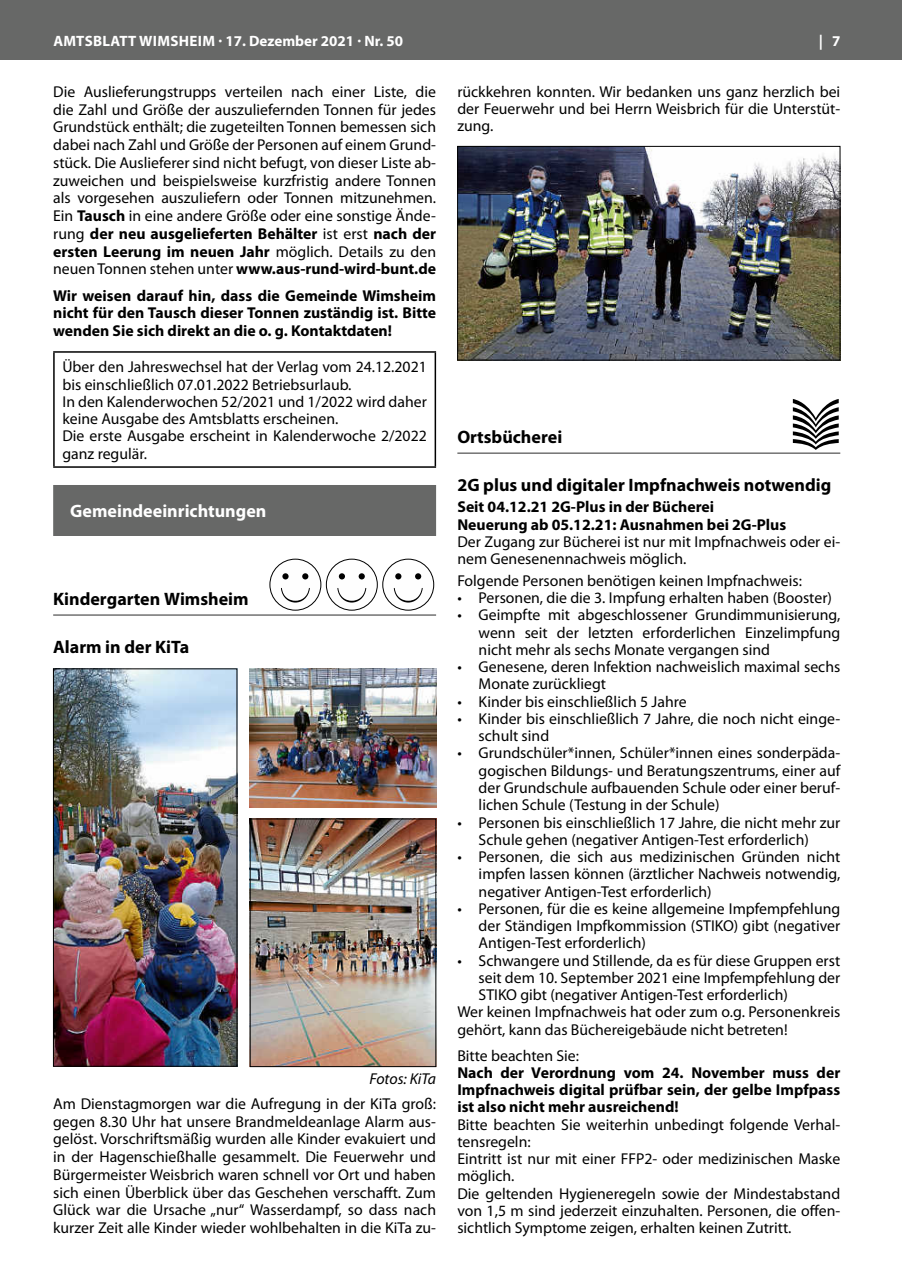
<style>
.page{position:relative;width:902px;height:1280px;background:#fff}
.page>*{position:absolute;margin:0;border:0;box-sizing:border-box;transform-origin:0 0}
.t1{font:700 18px "Myriad Pro";color:#000}
.t2{font:700 18px "Myriad Pro";color:#fff}
.t3{font:15.75px/17.2px "Myriad Pro";color:#000;text-align:justify}
.t4{font:700 15.75px/17.2px "Myriad Pro";color:#000;text-align:justify}
.t5{font:italic 15.75px "Myriad Pro";color:#000}
.t6{font:700 15px "Myriad Pro";letter-spacing:.005em;color:#fff}
.s1{font-weight:700}
</style>
<div class="page">
<div style="left:0;top:0;width:901px;height:60px;background:#676867"></div>
<div style="left:53px;top:485px;width:383px;height:51px;background:#676867"></div>
<hr style="left:53px;top:351px;width:383px;height:2px;background:#000">
<hr style="left:53px;top:353px;width:2px;height:113px;background:#000">
<hr style="left:434px;top:353px;width:2px;height:113px;background:#000">
<hr style="left:53px;top:466px;width:383px;height:2px;background:#000">
<hr style="left:53px;top:614px;width:383px;height:2px;background:#727272">
<div style="left:269px;top:559px;width:52px;height:52px;border:1px solid #000;border-radius:50%"></div>
<svg style="left:282px;top:573px;width:6px;height:6px"></svg>
<svg style="left:302px;top:573px;width:6px;height:6px"></svg>
<svg style="left:281px;top:588px;width:29px;height:15px"></svg>
<div style="left:326px;top:559px;width:52px;height:52px;border:1px solid #000;border-radius:50%"></div>
<svg style="left:339px;top:573px;width:6px;height:6px"></svg>
<div style="left:358px;top:573px;width:7px;height:6px;background:#000;border-radius:50%"></div>
<svg style="left:337px;top:588px;width:29px;height:15px"></svg>
<div style="left:382px;top:559px;width:52px;height:52px;border:1px solid #000;border-radius:50%"></div>
<svg style="left:395px;top:573px;width:6px;height:6px"></svg>
<svg style="left:415px;top:573px;width:6px;height:6px"></svg>
<svg style="left:394px;top:588px;width:28px;height:15px"></svg>
<img style="left:250px;top:669px;width:186px;height:139px">
<img style="left:252px;top:821px;width:182px;height:244px">
<div style="left:250px;top:819px;width:186px;height:248px;border:1px solid #000"></div>
<img style="left:55px;top:671px;width:180px;height:393px">
<div style="left:53px;top:669px;width:184px;height:397px;border:1px solid #000"></div>
<img style="left:459px;top:148px;width:379px;height:210px">
<div style="left:457px;top:146px;width:383px;height:214px;border:1px solid #000"></div>
<svg style="left:792px;top:399px;width:46px;height:51px"></svg>
<hr style="left:457px;top:452px;width:383px;height:2px;background:#727272">
<p class="t6" style="left:53px;top:31px;width:351px">AMTSBLATT WIMSHEIM · 17. Dezember 2021 · Nr. 50</p>
<p class="t6" style="left:818px;top:31px;width:23px">| 7</p>
<p class="t3" style="left:53px;top:82px;width:384px;line-height:17.7px">Die Auslieferungstrupps verteilen nach einer Liste, die die Zahl und Größe der auszuliefernden Tonnen für jedes Grundstück enthält; die zugeteilten Tonnen bemessen sich dabei nach Zahl und Größe der Personen auf einem Grund&shy;stück. Die Auslieferer sind nicht befugt, von dieser Liste ab&shy;zuweichen und beispielsweise kurzfristig andere Tonnen als vorgesehen auszuliefern oder Tonnen mitzunehmen.<br>Ein <span class="s1">Tausch</span> in eine andere Größe oder eine sonstige Ände&shy;rung <span class="s1">der neu ausgelieferten Behälter</span> ist erst <span class="s1">nach der ersten Leerung im neuen Jahr</span> möglich. Details zu den neuen Tonnen stehen unter <span class="s1">www.aus-rund-wird-bunt.de</span></p>
<p class="t4" style="left:53px;top:286px;width:384px;line-height:17.7px">Wir weisen darauf hin, dass die Gemeinde Wimsheim nicht für den Tausch dieser Tonnen zuständig ist. Bitte wenden Sie sich direkt an die o. g. Kontaktdaten!</p>
<p class="t3" style="left:62px;top:358px;width:366px;text-align:left">Über den Jahreswechsel hat der Verlag vom 24.12.2021 bis einschließlich 07.01.2022 Betriebsurlaub.<br>In den Kalenderwochen 52/2021 und 1/2022 wird daher keine Ausgabe des Amtsblatts erscheinen.<br>Die erste Ausgabe erscheint in Kalenderwoche 2/2022 ganz regulär.</p>
<p class="t3" style="left:457px;top:83px;width:384px">rückkehren konnten. Wir bedanken uns ganz herzlich bei der Feuerwehr und bei Herrn Weisbrich für die Unterstüt&shy;zung.</p>
<p class="t1" style="left:457px;top:425px;width:106px">Ortsbücherei</p>
<p class="t1" style="left:457px;top:473px;width:375px">2G plus und digitaler Impfnachweis notwendig</p>
<p class="t4" style="left:457px;top:498px;width:330px">Seit 04.12.21 2G-Plus in der Bücherei<br>Neuerung ab 05.12.21: Ausnahmen bei 2G-Plus</p>
<p class="t3" style="left:457px;top:533px;width:384px">Der Zugang zur Bücherei ist nur mit Impfnachweis oder ei&shy;nem Genesenennachweis möglich.</p>
<p class="t3" style="left:457px;top:572px;width:346px">Folgende Personen benötigen keinen Impfnachweis:</p>
<p class="t3" style="left:457px;top:589px;width:376px">• Personen, die die 3. Impfung erhalten haben (Booster)</p>
<p class="t3" style="left:478px;top:606px;width:363px;text-indent:-21px">• Geimpfte mit abgeschlossener Grundimmunisierung, wenn seit der letzten erforderlichen Einzelimpfung nicht mehr als sechs Monate vergangen sind</p>
<p class="t3" style="left:478px;top:658px;width:363px;text-indent:-21px">• Genesene, deren Infektion nachweislich maximal sechs<br>Monate zurückliegt</p>
<p class="t3" style="left:457px;top:692px;width:231px">• Kinder bis einschließlich 5 Jahre</p>
<p class="t3" style="left:478px;top:710px;width:363px;text-indent:-21px">• Kinder bis einschließlich 7 Jahre, die noch nicht einge&shy;schult sind</p>
<p class="t3" style="left:478px;top:744px;width:363px;text-indent:-21px">• Grundschüler*innen, Schüler*innen eines sonderpäda&shy;gogischen Bildungs- und Beratungszentrums, einer auf der Grundschule aufbauenden Schule oder einer beruf&shy;lichen Schule (Testung in der Schule)</p>
<p class="t3" style="left:478px;top:813px;width:363px;text-indent:-21px">• Personen bis einschließlich 17 Jahre, die nicht mehr zur<br>Schule gehen (negativer Antigen-Test erforderlich)</p>
<p class="t3" style="left:478px;top:848px;width:363px;text-indent:-21px">• Personen, die sich aus medizinischen Gründen nicht impfen lassen können (ärztlicher Nachweis notwendig, negativer Antigen-Test erforderlich)</p>
<p class="t3" style="left:478px;top:900px;width:363px;text-indent:-21px">• Personen, für die es keine allgemeine Impfempfehlung der Ständigen Impfkommission (STIKO) gibt (negativer Antigen-Test erforderlich)</p>
<p class="t3" style="left:457px;top:951px;width:384px">• Schwangere und Stillende, da es für diese Gruppen erst</p>
<p class="t3" style="left:478px;top:969px;width:363px">seit dem 10. September 2021 eine Impfempfehlung der</p>
<p class="t3" style="left:478px;top:986px;width:311px">STIKO gibt (negativer Antigen-Test erforderlich)</p>
<p class="t3" style="left:457px;top:1003px;width:384px">Wer keinen Impfnachweis hat oder zum o.g. Personenkreis</p>
<p class="t3" style="left:457px;top:1020px;width:332px">gehört, kann das Büchereigebäude nicht betreten!</p>
<p class="t3" style="left:457px;top:1046px;width:123px">Bitte beachten Sie:</p>
<p class="t4" style="left:457px;top:1063px;width:384px">Nach der Verordnung vom 24. November muss der Impfnachweis digital prüfbar sein, der gelbe Impfpass ist also nicht mehr ausreichend!</p>
<p class="t3" style="left:457px;top:1115px;width:384px;text-align:left">Bitte beachten Sie weiterhin unbedingt folgende Verhal&shy;tensregeln:<br>Eintritt ist nur mit einer FFP2- oder medizinischen Maske möglich.<br>Die geltenden Hygieneregeln sowie der Mindestabstand von 1,5 m sind jederzeit einzuhalten. Personen, die offen&shy;sichtlich Symptome zeigen, erhalten keinen Zutritt.</p>
<p class="t2" style="left:70px;top:499px;width:198px">Gemeindeeinrichtungen</p>
<p class="t1" style="left:53px;top:587px;width:197px">Kindergarten Wimsheim</p>
<p class="t1" style="left:53px;top:635px;width:138px">Alarm in der KiTa</p>
<p class="t5" style="left:369px;top:1070px;width:68px">Fotos: KiTa</p>
<p class="t3" style="left:53px;top:1094px;width:384px;line-height:17.7px">Am Dienstagmorgen war die Aufregung in der KiTa groß: gegen 8.30 Uhr hat unsere Brandmeldeanlage Alarm aus&shy;gelöst. Vorschriftsmäßig wurden alle Kinder evakuiert und in der Hagenschießhalle gesammelt. Die Feuerwehr und Bürgermeister Weisbrich waren schnell vor Ort und haben sich einen Überblick über das Geschehen verschafft. Zum Glück war die Ursache „nur“ Wasserdampf, so dass nach kurzer Zeit alle Kinder wieder wohlbehalten in die KiTa zu-</p>
</div>
